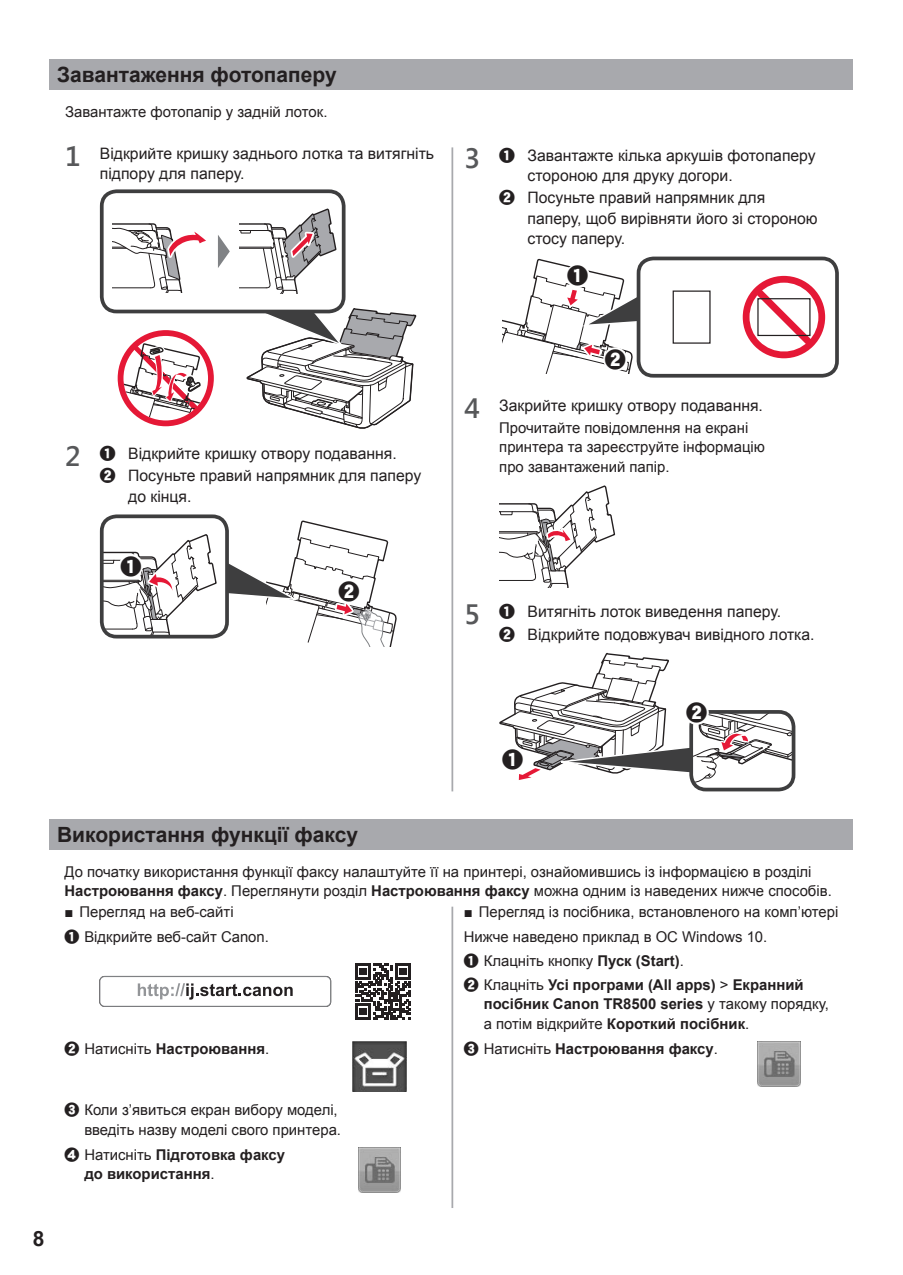
<style>
.page{position:relative;width:903px;height:1275px;background:#fff}
.page>*{position:absolute;margin:0;border:0;box-sizing:border-box;transform-origin:0 0}
.t1{font:700 21px "Arial";color:#231f20}
.t2{font:21px "canon round num";color:#231f20}
.t3{font:15.75px/20.1px "Arial";color:#231f20}
.t4{font:14.88px/19.2px "Arial";color:#231f20}
.t5{font:700 14.88px/19.2px "Arial";color:#231f20}
.s1{font-family:"Segoe UI";font-weight:600;font-size:28px;color:#57585a}
.s2{font-family:"canon round num"}
.s3{font-weight:700}
.s4{font-family:"canon round num";font-weight:400}
.s5{font-weight:400}
</style>
<div class="page">
<hr style="left:451px;top:147px;width:2px;height:644px;background:#a8a9ad">
<svg style="left:247px;top:308px;width:169px;height:121px"></svg>
<svg style="left:218px;top:235px;width:12px;height:33px"></svg>
<svg style="left:240px;top:208px;width:97px;height:85px"></svg>
<svg style="left:113px;top:223px;width:93px;height:69px"></svg>
<div style="left:100px;top:189px;width:245px;height:124px;border:4px solid #3e3e3f;border-radius:15px"></div>
<svg style="left:118px;top:330px;width:96px;height:97px"></svg>
<svg style="left:102px;top:519px;width:295px;height:128px"></svg>
<div style="left:100px;top:514px;width:129px;height:124px;border:4px solid #3e3e3f;border-radius:15px"></div>
<div style="left:119px;top:554px;width:24px;height:24px;background:#fff;border-radius:50%"></div>
<div style="left:337px;top:579px;width:24px;height:24px;background:#fff;border-radius:50%"></div>
<svg style="left:503px;top:257px;width:145px;height:116px"></svg>
<div style="left:638px;top:258px;width:199px;height:118px;background:#fff;border-radius:15px"></div>
<div style="left:673px;top:290px;width:37px;height:54px;border:1px solid #231f20"></div>
<svg style="left:743px;top:276px;width:82px;height:82px"></svg>
<div style="left:757px;top:298px;width:53px;height:38px;border:1px solid #231f20"></div>
<div style="left:637px;top:257px;width:202px;height:121px;border:4px solid #3e3e3f;border-radius:15px"></div>
<svg style="left:499px;top:485px;width:117px;height:102px"></svg>
<svg style="left:499px;top:653px;width:294px;height:134px"></svg>
<div style="left:689px;top:710px;width:106px;height:81px;border:4px solid #3e3e3f;border-radius:15px"></div>
<div style="left:684px;top:701px;width:25px;height:24px;background:#fff;border-radius:50%"></div>
<div style="left:99px;top:976px;width:232px;height:31px;border:1px solid #231f20;border-radius:5px"></div>
<div style="left:100px;top:976px;width:231px;height:30px;background:#fff;border-radius:5px"></div>
<div style="left:100px;top:976px;width:231px;height:30px;border:1px solid #808285;border-radius:5px"></div>
<svg style="left:138px;top:983px;width:155px;height:17px"></svg>
<svg style="left:355px;top:963px;width:56px;height:56px"></svg>
<img style="left:352px;top:1041px;width:54px;height:50px">
<img style="left:358px;top:1147px;width:43px;height:45px">
<img style="left:757px;top:1041px;width:43px;height:45px">
<hr style="left:451px;top:907px;width:2px;height:301px;background:#a8a9ad">
<div style="left:50px;top:60px;width:803px;height:30px;background:#a8a9ad"></div>
<div style="left:50px;top:820px;width:803px;height:30px;background:#a8a9ad"></div>
<h1 class="t1" style="left:57px;top:61px;width:281px">Завантаження фотопаперу</h1>
<p class="t4" style="left:65px;top:103px;width:264px">Завантажте фотопапір у задній лоток.</p>
<p class="t3" style="left:100px;top:143px;width:336px;text-indent:-35px"><span class="s1">1</span> Відкрийте кришку заднього лотка та витягніть підпору для паперу.</p>
<p class="t3" style="left:527px;top:145px;width:290px;text-indent:-63px"><span class="s1">3</span> <span class="s2">A</span> Завантажте кілька аркушів фотопаперу стороною для друку догори.</p>
<p class="t3" style="left:527px;top:188px;width:292px;text-indent:-28px"><span class="s2">B</span> Посуньте правий напрямник для паперу, щоб вирівняти його зі стороною стосу паперу.</p>
<h1 class="t2" style="left:567px;top:265px;width:22px">A</h1>
<p class="t3" style="left:100px;top:442px;width:323px;line-height:22.6px;text-indent:-35px"><span class="s1">2</span> <span class="s2">A</span> Відкрийте кришку отвору подавання.<br><span class="s2">B</span> Посуньте правий напрямник для паперу</p>
<p class="t3" style="left:128px;top:486px;width:65px">до кінця.</p>
<h1 class="t2" style="left:120px;top:555px;width:22px">A</h1>
<h1 class="t2" style="left:338px;top:581px;width:22px">B</h1>
<h1 class="t2" style="left:605px;top:349px;width:22px">B</h1>
<p class="t3" style="left:464px;top:396px;width:300px"><span class="s1">4</span> Закрийте кришку отвору подавання.</p>
<p class="t4" style="left:499px;top:418px;width:267px">Прочитайте повідомлення на екрані принтера та зареєструйте інформацію про завантажений папір.</p>
<p class="t3" style="left:499px;top:601px;width:317px;line-height:22.6px;text-indent:-35px"><span class="s1">5</span> <span class="s2">A</span> Витягніть лоток виведення паперу.<br><span class="s2">B</span> Відкрийте подовжувач вивідного лотка.</p>
<h1 class="t2" style="left:502px;top:749px;width:22px">A</h1>
<h1 class="t2" style="left:686px;top:702px;width:22px">B</h1>
<h1 class="t1" style="left:57px;top:821px;width:303px">Використання функції факсу</h1>
<p class="t4" style="left:64px;top:862px;width:769px">До початку використання функції факсу налаштуйте її на принтері, ознайомившись із інформацією в розділі<br><span class="s3">Настроювання факсу</span>. Переглянути розділ <span class="s3">Настроювання факсу</span> можна одним із наведених нижче способів.</p>
<p class="t4" style="left:64px;top:900px;width:206px;line-height:24.2px">■ Перегляд на веб-сайті<br><span class="s2">A</span> Відкрийте веб-сайт Canon.</p>
<p class="t5" style="left:64px;top:1039px;width:206px"><span class="s4">B</span> <span class="s5">Натисніть</span> Настроювання<span class="s5">.</span></p>
<p class="t4" style="left:64px;top:1100px;width:278px;text-align:right"><span class="s2">C</span> Коли з’явиться екран вибору моделі, введіть назву моделі свого принтера.</p>
<p class="t5" style="left:84px;top:1146px;width:202px;text-indent:-20px"><span class="s4">D</span> <span class="s5">Натисніть</span> Підготовка факсу до використання<span class="s5">.</span></p>
<p class="t4" style="left:464px;top:900px;width:376px;line-height:24.2px">■ Перегляд із посібника, встановленого на комп’ютері Нижче наведено приклад в ОС Windows 10.<br><span class="s2">A</span> Клацніть кнопку <span class="s3">Пуск (Start)</span>.<br><span class="s2">B</span> Клацніть <span class="s3">Усі програми (All apps)</span> &gt; <span class="s3">Екранний</span></p>
<p class="t5" style="left:484px;top:995px;width:347px">посібник Canon TR8500 series <span class="s5">у такому порядку, а потім відкрийте</span> Короткий посібник<span class="s5">.</span></p>
<p class="t5" style="left:464px;top:1040px;width:255px"><span class="s4">C</span> <span class="s5">Натисніть</span> Настроювання факсу<span class="s5">.</span></p>
<h1 class="t1" style="left:33px;top:1224px;width:13px">8</h1>
</div>
